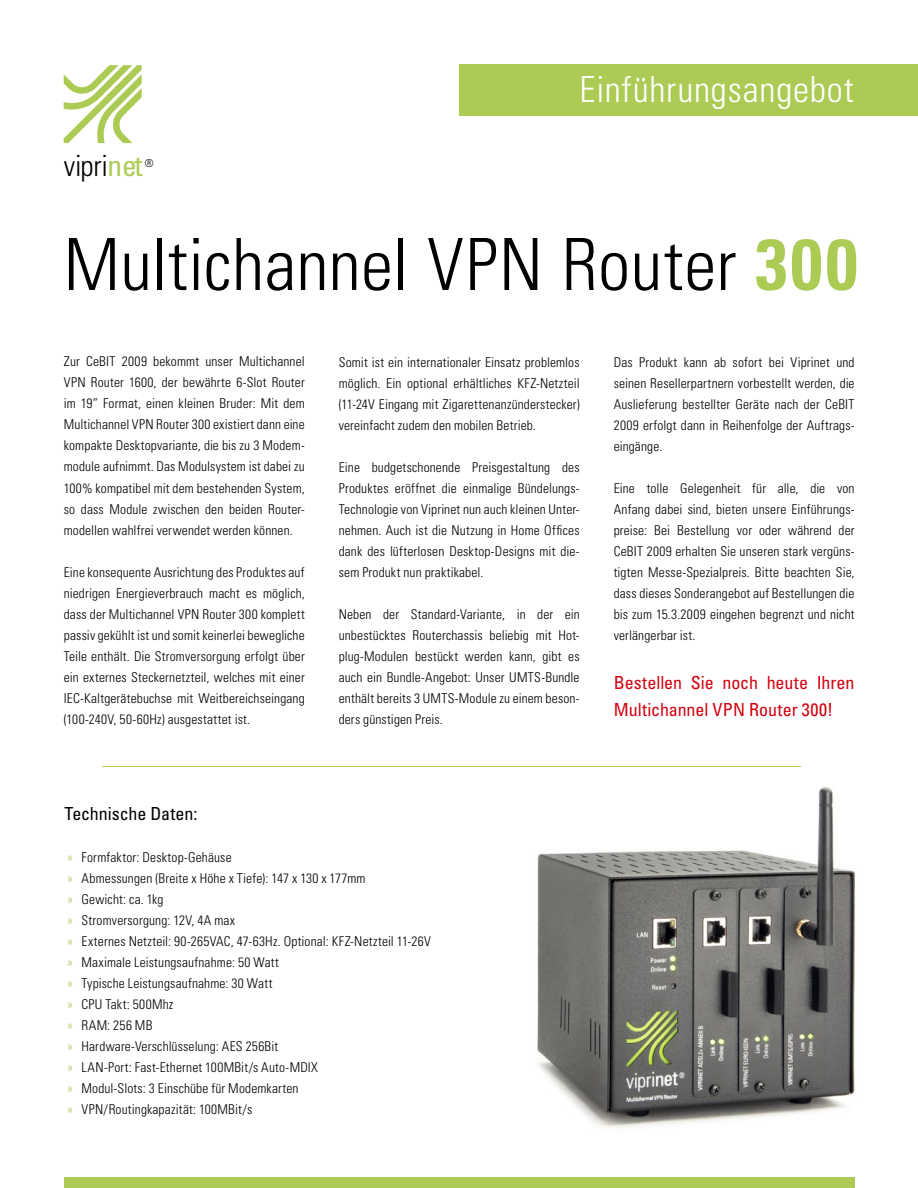
<style>
.page{position:relative;width:918px;height:1188px;background:#fff}
.page>*{position:absolute;margin:0;border:0;box-sizing:border-box;transform-origin:0 0}
.t1{font:300 condensed 72px "Univers LT Std";letter-spacing:.005em;color:#000}
.t2{font:300 condensed 36px "Univers LT Std";letter-spacing:.025em;color:#fff}
.t3{font:300 condensed 29.4px "Univers LT Std";color:#000}
.t4{font:condensed 18px/27px "Univers LT Std";color:#d1010e}
.t5{font:condensed 18px "Univers LT Std";letter-spacing:-.005em;color:#000}
.t6{font:300 condensed 13.5px/21px "Univers LT Std";letter-spacing:.01em;color:#000;text-align:justify}
.t7{font:300 condensed 10.95px "Univers LT Std";color:#000}
.s1{font-weight:400;color:#accb55}
.s2{font-weight:700;color:#accb55}
.s3{color:#accb55}
</style>
<div class="page">
<div style="left:64px;top:1178px;width:791px;height:10px;background:#accb55"></div>
<svg style="left:64px;top:65px;width:78px;height:78px"></svg>
<div style="left:459px;top:64px;width:459px;height:51px;background:#accb55"></div>
<hr style="left:102px;top:766px;width:699px;height:1px;background:#accb55">
<img style="left:537px;top:786px;width:318px;height:342px">
<h3 class="t3" style="left:64px;top:148px;width:80px">vipri<span class="s1">net</span></h3>
<p class="t7" style="left:145px;top:156px;width:10px">®</p>
<h2 class="t2" style="left:580px;top:67px;width:276px">Einführungsangebot</h2>
<h1 class="t1" style="left:64px;top:221px;width:795px">Multichannel VPN Router <span class="s2">300</span></h1>
<p class="t6" style="left:64px;top:351px;width:242px">Zur CeBIT 2009 bekommt unser Multichannel VPN Router 1600, der bewährte 6-Slot Router im 19” Format, einen kleinen Bruder: Mit dem Multichannel VPN Router 300 existiert dann eine kompakte Desktopvariante, die bis zu 3 Modem&shy;module aufnimmt. Das Modulsystem ist dabei zu 100% kompatibel mit dem bestehenden System, so dass Module zwischen den beiden Router&shy;modellen wahlfrei verwendet werden können.</p>
<p class="t6" style="left:64px;top:561px;width:242px">Eine konsequente Ausrichtung des Produktes auf niedrigen Energieverbrauch macht es möglich, dass der Multichannel VPN Router 300 komplett passiv gekühlt ist und somit keinerlei bewegliche Teile enthält. Die Stromversorgung erfolgt über ein externes Steckernetzteil, welches mit einer IEC-Kaltgerätebuchse mit Weitbereichseingang (100-240V, 50-60Hz) ausgestattet ist.</p>
<p class="t6" style="left:339px;top:351px;width:242px">Somit ist ein internationaler Einsatz problemlos möglich. Ein optional erhältliches KFZ-Netzteil (11-24V Eingang mit Zigarettenanzünderstecker) vereinfacht zudem den mobilen Betrieb.</p>
<p class="t6" style="left:339px;top:456px;width:242px">Eine budgetschonende Preisgestaltung des Produktes eröffnet die einmalige Bündelungs-Technologie von Viprinet nun auch kleinen Unter&shy;nehmen. Auch ist die Nutzung in Home Offices dank des lüfterlosen Desktop-Designs mit die&shy;sem Produkt nun praktikabel.</p>
<p class="t6" style="left:339px;top:603px;width:242px">Neben der Standard-Variante, in der ein unbestücktes Routerchassis beliebig mit Hot&shy;plug-Modulen bestückt werden kann, gibt es auch ein Bundle-Angebot: Unser UMTS-Bundle enthält bereits 3 UMTS-Module zu einem beson&shy;ders günstigen Preis.</p>
<h3 class="t5" style="left:65px;top:802px;width:134px">Technische Daten:</h3>
<p class="t6" style="left:68px;top:847px;width:365px;text-align:left"><span class="s3">»</span> Formfaktor: Desktop-Gehäuse<br><span class="s3">»</span> Abmessungen (Breite x Höhe x Tiefe): 147 x 130 x 177mm<br><span class="s3">»</span> Gewicht: ca. 1kg<br><span class="s3">»</span> Stromversorgung: 12V, 4A max<br><span class="s3">»</span> Externes Netzteil: 90-265VAC, 47-63Hz. Optional: KFZ-Netzteil 11-26V <span class="s3">»</span> Maximale Leistungsaufnahme: 50 Watt<br><span class="s3">»</span> Typische Leistungsaufnahme: 30 Watt<br><span class="s3">»</span> CPU Takt: 500Mhz<br><span class="s3">»</span> RAM: 256 MB<br><span class="s3">»</span> Hardware-Verschlüsselung: AES 256Bit<br><span class="s3">»</span> LAN-Port: Fast-Ethernet 100MBit/s Auto-MDIX<br><span class="s3">»</span> Modul-Slots: 3 Einschübe für Modemkarten<br><span class="s3">»</span> VPN/Routingkapazität: 100MBit/s</p>
<p class="t6" style="left:614px;top:351px;width:242px">Das Produkt kann ab sofort bei Viprinet und seinen Resellerpartnern vorbestellt werden, die Auslieferung bestellter Geräte nach der CeBIT 2009 erfolgt dann in Reihenfolge der Auftrags&shy;eingänge.</p>
<p class="t6" style="left:614px;top:477px;width:242px">Eine tolle Gelegenheit für alle, die von Anfang dabei sind, bieten unsere Einführungs&shy;preise: Bei Bestellung vor oder während der CeBIT 2009 erhalten Sie unseren stark vergüns&shy;tigten Messe-Spezialpreis. Bitte beachten Sie, dass dieses Sonderangebot auf Bestellungen die bis zum 15.3.2009 eingehen begrenzt und nicht verlängerbar ist.</p>
<h3 class="t4" style="left:614px;top:669px;width:242px">Bestellen Sie noch heute Ihren<br>Multichannel VPN Router 300!</h3>
</div>
